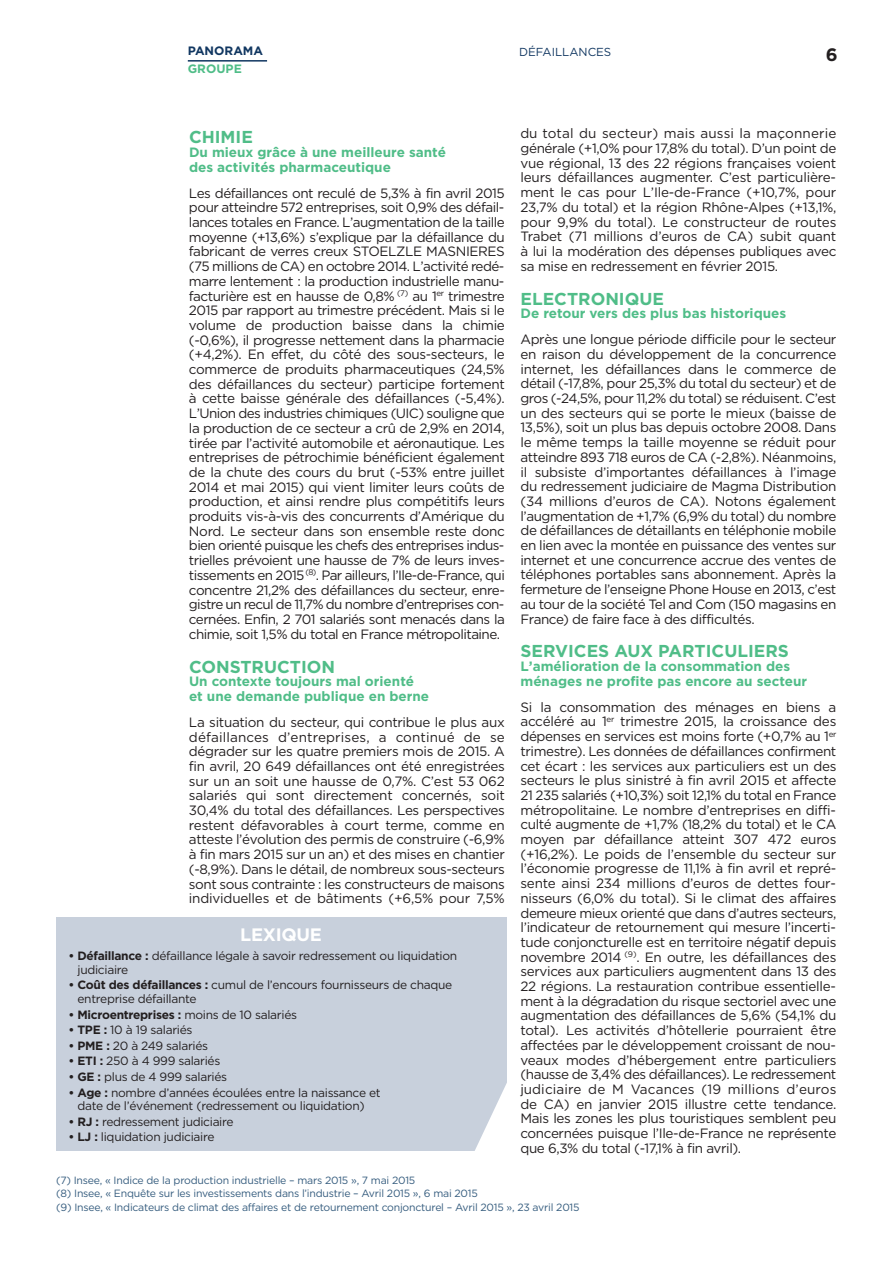
<style>
.page{position:relative;width:893px;height:1263px;background:#fff}
.page>*{position:absolute;margin:0;border:0;box-sizing:border-box;transform-origin:0 0}
.t1{font:700 18px "Gotham";letter-spacing:-.015em;color:#fff}
.t2{font:700 18px "Gotham";color:#231f20}
.t3{font:700 17.25px "Gotham";color:#50bd88}
.t4{font:13.5px/14.7px "Gotham";letter-spacing:-.03em;color:#231f20;text-align:justify}
.t5{font:700 13.5px/14.7px "Gotham";color:#50bd88}
.t6{font:700 12.15px "Gotham";color:#113761}
.t7{font:700 12.15px "Gotham";color:#50bd88}
.t8{font:12px/13.5px "Gotham";letter-spacing:-.025em;color:#231f20}
.t9{font:700 12px "Gotham";letter-spacing:-.025em;color:#231f20}
.t10{font:11.55px "Gotham";color:#113761}
.t11{font:10.5px/13.5px "Gotham";letter-spacing:-.02em;color:#355c7e}
.s1{font-weight:700}
.s2{font-weight:400}
</style>
<div class="page">
<hr style="left:188px;top:60px;width:79px;height:2px;background:#113761">
<div style="left:56px;top:918px;width:450px;height:233px;background:#c8d0dc"></div>
<svg style="left:475px;top:1081px;width:32px;height:70px"></svg>
<p class="t6" style="left:188px;top:44px;width:77px">PANORAMA</p>
<p class="t10" style="left:519px;top:45px;width:94px">DÉFAILLANCES</p>
<h1 class="t2" style="left:826px;top:44px;width:13px">6</h1>
<p class="t7" style="left:188px;top:62px;width:56px">GROUPE</p>
<p class="t3" style="left:189px;top:127px;width:65px">CHIMIE</p>
<p class="t5" style="left:189px;top:145px;width:258px">Du mieux grâce à une meilleure santé des activités pharmaceutique</p>
<p class="t4" style="left:189px;top:186px;width:317px">Les défaillances ont reculé de 5,3% à fin avril 2015 pour atteindre 572 entreprises, soit 0,9% des défail&shy;lances totales en France. L’augmentation de la taille moyenne (+13,6%) s’explique par la défaillance du fabricant de verres creux STOELZLE MASNIERES (75 millions de CA) en octobre 2014. L’activité redé&shy;marre lentement : la production industrielle manu&shy;facturière est en hausse de 0,8% <sup>(7)</sup> au 1<sup>er</sup> trimestre 2015 par rapport au trimestre précédent. Mais si le volume de production baisse dans la chimie (-0,6%), il progresse nettement dans la pharmacie (+4,2%). En effet, du côté des sous-secteurs, le commerce de produits pharmaceutiques (24,5% des défaillances du secteur) participe fortement à cette baisse générale des défaillances (-5,4%).<br>L’Union des industries chimiques (UIC) souligne que la production de ce secteur a crû de 2,9% en 2014, tirée par l’activité automobile et aéronautique. Les entreprises de pétrochimie bénéficient également de la chute des cours du brut (-53% entre juillet 2014 et mai 2015) qui vient limiter leurs coûts de production, et ainsi rendre plus compétitifs leurs produits vis-à-vis des concurrents d’Amérique du Nord. Le secteur dans son ensemble reste donc bien orienté puisque les chefs des entreprises indus&shy;trielles prévoient une hausse de 7% de leurs inves&shy;tissements en 2015 <sup>(8)</sup>. Par ailleurs, l’Ile-de-France, qui concentre 21,2% des défaillances du secteur, enre&shy;gistre un recul de 11,7% du nombre d’entreprises con&shy;cernées. Enfin, 2 701 salariés sont menacés dans la chimie, soit 1,5% du total en France métropolitaine.</p>
<p class="t3" style="left:189px;top:656px;width:148px">CONSTRUCTION</p>
<p class="t5" style="left:189px;top:674px;width:242px">Un contexte toujours mal orienté et une demande publique en berne</p>
<p class="t4" style="left:189px;top:715px;width:317px">La situation du secteur, qui contribue le plus aux défaillances d’entreprises, a continué de se dégrader sur les quatre premiers mois de 2015. A fin avril, 20 649 défaillances ont été enregistrées sur un an soit une hausse de 0,7%. C’est 53 062 salariés qui sont directement concernés, soit 30,4% du total des défaillances. Les perspectives restent défavorables à court terme, comme en atteste l’évolution des permis de construire (-6,9% à fin mars 2015 sur un an) et des mises en chantier (-8,9%). Dans le détail, de nombreux sous-secteurs sont sous contrainte : les constructeurs de maisons individuelles et de bâtiments (+6,5% pour 7,5%</p>
<h1 class="t1" style="left:240px;top:924px;width:83px">LEXIQUE</h1>
<p class="t8" style="left:78px;top:949px;width:381px;text-indent:-9px"><span class="s1">• Défaillance :</span> défaillance légale à savoir redressement ou liquidation judiciaire</p>
<p class="t8" style="left:78px;top:978px;width:376px;text-indent:-9px"><span class="s1">• Coût des défaillances :</span> cumul de l’encours fournisseurs de chaque entreprise défaillante</p>
<p class="t9" style="left:69px;top:1007px;width:230px">• Microentreprises : <span class="s2">moins de 10 salariés</span></p>
<p class="t8" style="left:69px;top:1023px;width:125px"><span class="s1">• TPE :</span> 10 à 19 salariés</p>
<p class="t8" style="left:69px;top:1039px;width:141px"><span class="s1">• PME :</span> 20 à 249 salariés</p>
<p class="t8" style="left:69px;top:1054px;width:153px"><span class="s1">• ETI :</span> 250 à 4 999 salariés</p>
<p class="t8" style="left:69px;top:1070px;width:160px"><span class="s1">• GE :</span> plus de 4 999 salariés</p>
<p class="t8" style="left:69px;top:1086px;width:314px;text-align:center"><span class="s1">• Age :</span> nombre d’années écoulées entre la naissance et date de l’événement (redressement ou liquidation)</p>
<p class="t8" style="left:69px;top:1115px;width:167px"><span class="s1">• RJ :</span> redressement judiciaire</p>
<p class="t8" style="left:69px;top:1130px;width:147px"><span class="s1">• LJ :</span> liquidation judiciaire</p>
<p class="t4" style="left:520px;top:126px;width:317px">du total du secteur) mais aussi la maçonnerie générale (+1,0% pour 17,8% du total). D’un point de vue régional, 13 des 22 régions françaises voient leurs défaillances augmenter. C’est particulière&shy;ment le cas pour L’Ile-de-France (+10,7%, pour 23,7% du total) et la région Rhône-Alpes (+13,1%, pour 9,9% du total). Le constructeur de routes Trabet (71 millions d’euros de CA) subit quant à lui la modération des dépenses publiques avec sa mise en redressement en février 2015.</p>
<p class="t3" style="left:521px;top:289px;width:145px">ELECTRONIQUE</p>
<p class="t5" style="left:521px;top:306px;width:267px">De retour vers des plus bas historiques</p>
<p class="t4" style="left:520px;top:332px;width:317px">Après une longue période difficile pour le secteur en raison du développement de la concurrence internet, les défaillances dans le commerce de détail (-17,8%, pour 25,3% du total du secteur) et de gros (-24,5%, pour 11,2% du total) se réduisent. C’est un des secteurs qui se porte le mieux (baisse de 13,5%), soit un plus bas depuis octobre 2008. Dans le même temps la taille moyenne se réduit pour atteindre 893 718 euros de CA (-2,8%). Néanmoins, il subsiste d’importantes défaillances à l’image du redressement judiciaire de Magma Distribution (34 millions d’euros de CA). Notons également l’augmentation de +1,7% (6,9% du total) du nombre de défaillances de détaillants en téléphonie mobile en lien avec la montée en puissance des ventes sur internet et une concurrence accrue des ventes de téléphones portables sans abonnement. Après la fermeture de l’enseigne Phone House en 2013, c’est au tour de la société Tel and Com (150 magasins en France) de faire face à des difficultés.</p>
<p class="t3" style="left:521px;top:641px;width:270px">SERVICES AUX PARTICULIERS</p>
<p class="t5" style="left:521px;top:659px;width:288px">L’amélioration de la consommation des ménages ne profite pas encore au secteur</p>
<p class="t4" style="left:520px;top:700px;width:317px">Si la consommation des ménages en biens a accéléré au 1<sup>er</sup> trimestre 2015, la croissance des dépenses en services est moins forte (+0,7% au 1<sup>er </sup>trimestre). Les données de défaillances confirment cet écart : les services aux particuliers est un des secteurs le plus sinistré à fin avril 2015 et affecte 21 235 salariés (+10,3%) soit 12,1% du total en France métropolitaine. Le nombre d’entreprises en diffi&shy;culté augmente de +1,7% (18,2% du total) et le CA moyen par défaillance atteint 307 472 euros (+16,2%). Le poids de l’ensemble du secteur sur l’économie progresse de 11,1% à fin avril et repré&shy;sente ainsi 234 millions d’euros de dettes four&shy;nisseurs (6,0% du total). Si le climat des affaires demeure mieux orienté que dans d’autres secteurs, l’indicateur de retournement qui mesure l’incerti&shy;tude conjoncturelle est en territoire négatif depuis novembre 2014 <sup>(9)</sup>. En outre, les défaillances des services aux particuliers augmentent dans 13 des 22 régions. La restauration contribue essentielle&shy;ment à la dégradation du risque sectoriel avec une augmentation des défaillances de 5,6% (54,1% du total). Les activités d’hôtellerie pourraient être affectées par le développement croissant de nou&shy;veaux modes d’hébergement entre particuliers (hausse de 3,4% des défaillances). Le redressement judiciaire de M Vacances (19 millions d’euros de CA) en janvier 2015 illustre cette tendance.<br>Mais les zones les plus touristiques semblent peu concernées puisque l’Ile-de-France ne représente que 6,3% du total (-17,1% à fin avril).</p>
<p class="t11" style="left:56px;top:1173px;width:525px">(7) Insee, « Indice de la production industrielle – mars 2015 », 7 mai 2015<br>(8) Insee, « Enquête sur les investissements dans l’industrie – Avril 2015 », 6 mai 2015<br>(9) Insee, « Indicateurs de climat des affaires et de retournement conjoncturel – Avril 2015 », 23 avril 2015</p>
</div>
